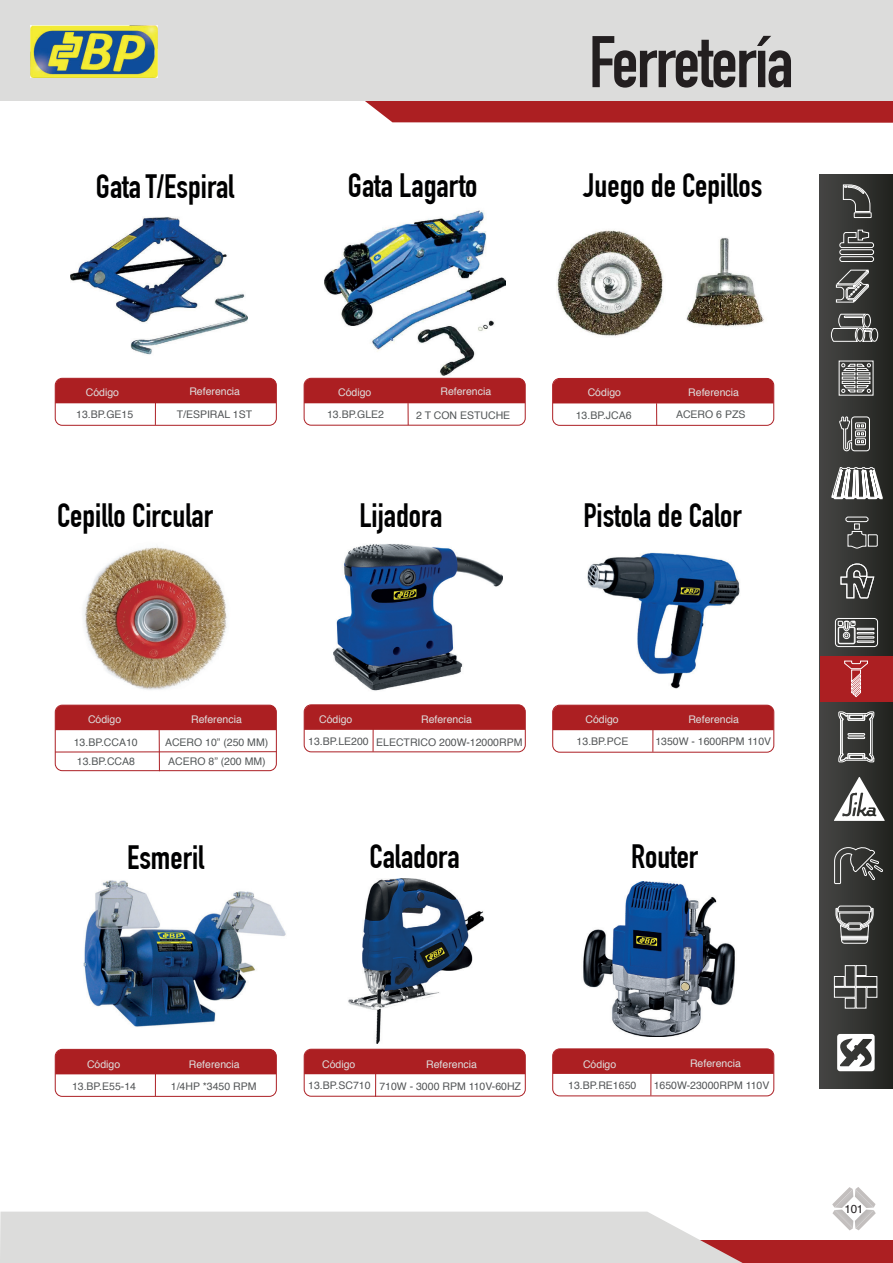
<style>
.page{position:relative;width:893px;height:1263px;background:#fff}
.page>*{position:absolute;margin:0;border:0;box-sizing:border-box;transform-origin:0 0}
.t1{font:700 71.7px "DIN Condensed";letter-spacing:-.02em;color:#231f20}
.t2{font:700 33px "DIN Condensed";color:#000001}
.t3{font:11.55px "Helvetica";color:#231f20}
.t4{font:10.5px "Helvetica";color:#535557}
.t5{font:10.5px "Helvetica";color:#dedfde}
.t6{font:10.5px "Helvetica";color:#535758}
</style>
<div class="page">
<img style="left:84px;top:546px;width:143px;height:144px">
<img style="left:583px;top:882px;width:152px;height:155px">
<img style="left:348px;top:879px;width:136px;height:164px">
<img style="left:54px;top:880px;width:250px;height:199px">
<img style="left:558px;top:552px;width:211px;height:153px">
<img style="left:334px;top:544px;width:168px;height:147px">
<img style="left:556px;top:230px;width:210px;height:148px">
<img style="left:325px;top:210px;width:180px;height:168px">
<img style="left:70px;top:217px;width:178px;height:138px">
<svg style="left:349px;top:100px;width:544px;height:23px"></svg>
<div style="left:0;top:0;width:893px;height:100px;background:#dcdcdb"></div>
<svg style="left:832px;top:1187px;width:44px;height:43px"></svg>
<div style="left:662px;top:1240px;width:231px;height:23px;background:#ac1f22"></div>
<svg style="left:0;top:1211px;width:743px;height:52px"></svg>
<svg style="left:553px;top:378px;width:221px;height:47px"></svg>
<div style="left:552px;top:378px;width:222px;height:48px;border:1px solid #ac1f24;border-radius:7px"></div>
<svg style="left:304px;top:378px;width:221px;height:47px"></svg>
<div style="left:304px;top:378px;width:222px;height:48px;border:1px solid #ac1f24;border-radius:7px"></div>
<hr style="left:159px;top:730px;width:1px;height:41px;background:#ac1f24">
<div style="left:55px;top:705px;width:221px;height:25px;background:#ac1f22"></div>
<div style="left:55px;top:705px;width:222px;height:66px;border:1px solid #ac1f24;border-radius:7px"></div>
<hr style="left:55px;top:751px;width:221px;height:1px;background:#ac1f24">
<hr style="left:155px;top:384px;width:1px;height:41px;background:#ac1f24">
<div style="left:55px;top:378px;width:221px;height:25px;background:#ac1f22"></div>
<div style="left:55px;top:378px;width:222px;height:48px;border:1px solid #ac1f24;border-radius:7px"></div>
<hr style="left:652px;top:711px;width:1px;height:41px;background:#ac1f24">
<div style="left:553px;top:705px;width:221px;height:25px;background:#ac1f22"></div>
<div style="left:552px;top:705px;width:222px;height:47px;border:1px solid #ac1f24;border-radius:7px"></div>
<hr style="left:373px;top:711px;width:1px;height:41px;background:#ac1f24">
<div style="left:304px;top:705px;width:220px;height:25px;background:#ac1f22"></div>
<div style="left:304px;top:704px;width:222px;height:48px;border:1px solid #ac1f24;border-radius:7px"></div>
<hr style="left:155px;top:1055px;width:1px;height:41px;background:#ac1f24">
<div style="left:55px;top:1049px;width:221px;height:25px;background:#ac1f22"></div>
<div style="left:55px;top:1049px;width:222px;height:48px;border:1px solid #ac1f24;border-radius:7px"></div>
<hr style="left:650px;top:1054px;width:1px;height:41px;background:#ac1f24">
<div style="left:554px;top:1049px;width:220px;height:25px;background:#ac1f22"></div>
<div style="left:552px;top:1048px;width:222px;height:48px;border:1px solid #ac1f24;border-radius:7px"></div>
<hr style="left:375px;top:1056px;width:1px;height:41px;background:#ac1f24">
<div style="left:304px;top:1049px;width:221px;height:25px;background:#ac1f22"></div>
<div style="left:304px;top:1049px;width:222px;height:47px;border:1px solid #ac1f24;border-radius:7px"></div>
<img style="left:30px;top:26px;width:128px;height:52px">
<div style="left:820px;top:175px;width:73px;height:913px;background:linear-gradient(to right,#474645,#242521)"></div>
<div style="left:820px;top:656px;width:73px;height:45px;background:#ac1f22"></div>
<svg style="left:847px;top:531px;width:31px;height:18px"></svg>
<div style="left:845px;top:517px;width:23px;height:5px;border:1px solid #fff;border-radius:2px"></div>
<div style="left:854px;top:523px;width:6px;height:7px;border:1px solid #fff"></div>
<div style="left:839px;top:249px;width:35px;height:6px;border:1px solid #fff;border-radius:2px"></div>
<div style="left:839px;top:256px;width:35px;height:6px;border:1px solid #fff;border-radius:2px"></div>
<svg style="left:839px;top:229px;width:35px;height:19px"></svg>
<svg style="left:835px;top:905px;width:39px;height:39px"></svg>
<svg style="left:835px;top:269px;width:34px;height:34px"></svg>
<svg style="left:835px;top:563px;width:43px;height:84px"></svg>
<svg style="left:844px;top:660px;width:24px;height:38px"></svg>
<svg style="left:838px;top:711px;width:37px;height:53px"></svg>
<svg style="left:834px;top:847px;width:50px;height:37px"></svg>
<div style="left:867px;top:987px;width:10px;height:11px;border:1px solid #fff"></div>
<div style="left:856px;top:976px;width:21px;height:11px;border:1px solid #fff"></div>
<div style="left:856px;top:965px;width:10px;height:11px;border:1px solid #fff"></div>
<div style="left:845px;top:965px;width:10px;height:22px;border:1px solid #fff"></div>
<svg style="left:834px;top:976px;width:22px;height:22px"></svg>
<div style="left:845px;top:998px;width:10px;height:10px;border:1px solid #fff"></div>
<svg style="left:831px;top:360px;width:52px;height:140px"></svg>
<svg style="left:831px;top:313px;width:47px;height:29px"></svg>
<div style="left:854px;top:212px;width:17px;height:6px;border:1px solid #fff"></div>
<svg style="left:843px;top:184px;width:28px;height:28px"></svg>
<svg style="left:834px;top:777px;width:51px;height:44px"></svg>
<svg style="left:836px;top:1034px;width:40px;height:37px"></svg>
<h2 class="t2" style="left:96px;top:167px;width:140px">GataT/Espiral</h2>
<h2 class="t2" style="left:348px;top:167px;width:131px">Gata Lagarto</h2>
<h1 class="t1" style="left:589px;top:20px;width:206px">Ferretería</h1>
<h2 class="t2" style="left:584px;top:166px;width:180px">Juego de Cepillos</h2>
<p class="t5" style="left:86px;top:384px;width:35px">Código</p>
<p class="t5" style="left:189px;top:384px;width:52px">Referencia</p>
<p class="t4" style="left:76px;top:406px;width:59px">13.BP.GE15</p>
<p class="t4" style="left:177px;top:407px;width:77px">T/ESPIRAL 1ST</p>
<h2 class="t2" style="left:57px;top:496px;width:157px">Cepillo Circular</h2>
<p class="t5" style="left:338px;top:384px;width:35px">Código</p>
<p class="t5" style="left:440px;top:384px;width:52px">Referencia</p>
<p class="t6" style="left:327px;top:406px;width:59px">13.BP.GLE2</p>
<p class="t6" style="left:416px;top:407px;width:96px">2 T CON ESTUCHE</p>
<h2 class="t2" style="left:359px;top:496px;width:84px">Lijadora</h2>
<p class="t5" style="left:588px;top:384px;width:35px">Código</p>
<p class="t5" style="left:688px;top:384px;width:52px">Referencia</p>
<p class="t6" style="left:576px;top:407px;width:57px">13.BP.JCA6</p>
<p class="t6" style="left:676px;top:406px;width:71px">ACERO 6 PZS</p>
<h2 class="t2" style="left:584px;top:496px;width:160px">Pistola de Calor</h2>
<p class="t5" style="left:88px;top:711px;width:35px">Código</p>
<p class="t5" style="left:191px;top:711px;width:52px">Referencia</p>
<p class="t6" style="left:74px;top:735px;width:66px">13.BP.CCA10</p>
<p class="t6" style="left:165px;top:734px;width:105px">ACERO 10” (250 MM)</p>
<p class="t6" style="left:77px;top:754px;width:60px">13.BP.CCA8</p>
<p class="t6" style="left:168px;top:753px;width:99px">ACERO 8” (200 MM)</p>
<h2 class="t2" style="left:127px;top:838px;width:79px">Esmeril</h2>
<p class="t5" style="left:319px;top:711px;width:35px">Código</p>
<p class="t5" style="left:421px;top:711px;width:52px">Referencia</p>
<p class="t4" style="left:308px;top:734px;width:216px">13.BP.LE200 ELECTRICO 200W-12000RPM</p>
<h2 class="t2" style="left:369px;top:837px;width:92px">Caladora</h2>
<p class="t5" style="left:585px;top:711px;width:35px">Código</p>
<p class="t5" style="left:688px;top:711px;width:52px">Referencia</p>
<p class="t4" style="left:577px;top:733px;width:53px">13.BP.PCE</p>
<p class="t4" style="left:655px;top:733px;width:117px">1350W - 1600RPM 110V</p>
<h2 class="t2" style="left:631px;top:837px;width:69px">Router</h2>
<p class="t5" style="left:87px;top:1056px;width:35px">Código</p>
<p class="t5" style="left:189px;top:1056px;width:52px">Referencia</p>
<p class="t4" style="left:72px;top:1078px;width:66px">13.BP.E55-14</p>
<p class="t4" style="left:171px;top:1078px;width:87px">1/4HP *3450 RPM</p>
<p class="t5" style="left:322px;top:1056px;width:35px">Código</p>
<p class="t5" style="left:426px;top:1056px;width:52px">Referencia</p>
<p class="t4" style="left:308px;top:1078px;width:214px">13.BP.SC710 710W - 3000 RPM 110V-60HZ</p>
<p class="t5" style="left:583px;top:1056px;width:35px">Código</p>
<p class="t5" style="left:690px;top:1055px;width:52px">Referencia</p>
<p class="t4" style="left:568px;top:1077px;width:70px">13.BP.RE1650</p>
<p class="t4" style="left:654px;top:1077px;width:117px">1650W-23000RPM 110V</p>
<p class="t3" style="left:845px;top:1200px;width:20px">101</p>
</div>
